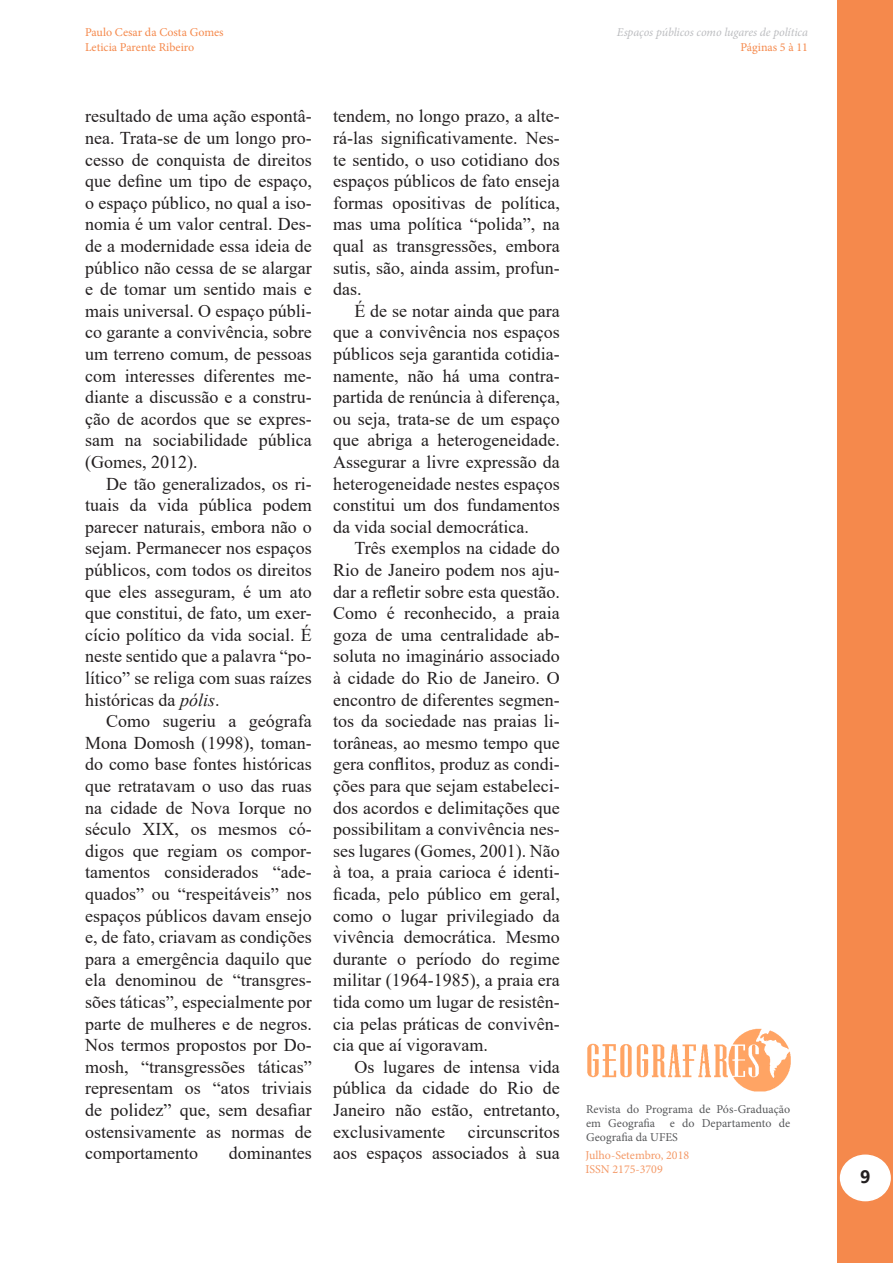
<style>
.page{position:relative;width:893px;height:1263px;background:#fff}
.page>*{position:absolute;margin:0;border:0;box-sizing:border-box;transform-origin:0 0}
.Corpo_do_Texto_Ofici{font:18px/21.6px "Times New Roman";color:#231f20;text-align:justify}
.t1{font:700 18px "Segoe UI";color:#231f20}
.t2{font:12px/14.4px "Minion Pro";color:#57585a;text-align:justify}
.t3{font:12px/14.4px "Minion Pro";color:#f5894c}
.t4{font:italic 12px "Minion Pro";letter-spacing:-.01em;color:#bcbdc0}
.t5{font:12px/14.4px "Minion Pro";color:#f49967}
.s1{font-style:italic}
</style>
<div class="page">
<div style="left:838px;top:0;width:55px;height:1263px;background:#f5894c"></div>
<div style="left:841px;top:1155px;width:49px;height:45px;background:#fff;border-radius:50%"></div>
<div style="left:840px;top:1154px;width:51px;height:47px;border:2px solid #fff;border-radius:50%"></div>
<img style="left:587px;top:1028px;width:204px;height:64px">
<p class="t3" style="left:85px;top:25px;width:140px">Paulo Cesar da Costa Gomes<br>Leticia Parente Ribeiro</p>
<p class="t4" style="left:617px;top:24px;width:192px">Espaços públicos como lugares de política</p>
<p class="t3" style="left:740px;top:40px;width:69px">Páginas 5 à 11</p>
<p class="Corpo_do_Texto_Ofici" style="left:85px;top:105px;width:228px">resultado de uma ação espontâ&shy;nea. Trata-se de um longo pro&shy;cesso de conquista de direitos que define um tipo de espaço, o espaço público, no qual a iso&shy;nomia é um valor central. Des&shy;de a modernidade essa ideia de público não cessa de se alargar e de tomar um sentido mais e mais universal. O espaço públi&shy;co garante a convivência, sobre um terreno comum, de pessoas com interesses diferentes me&shy;diante a discussão e a constru&shy;ção de acordos que se expres&shy;sam na sociabilidade pública (Gomes, 2012).</p>
<p class="Corpo_do_Texto_Ofici" style="left:85px;top:472px;width:228px;text-indent:21px">De tão generalizados, os ri&shy;tuais da vida pública podem parecer naturais, embora não o sejam. Permanecer nos espaços públicos, com todos os direitos que eles asseguram, é um ato que constitui, de fato, um exer&shy;cício político da vida social. É neste sentido que a palavra “po&shy;lítico” se religa com suas raízes históricas da <span class="s1">pólis</span>.</p>
<p class="Corpo_do_Texto_Ofici" style="left:85px;top:710px;width:228px;text-indent:21px">Como sugeriu a geógrafa Mona Domosh (1998), toman&shy;do como base fontes históricas que retratavam o uso das ruas na cidade de Nova Iorque no século XIX, os mesmos có&shy;digos que regiam os compor&shy;tamentos considerados “ade&shy;quados” ou “respeitáveis” nos espaços públicos davam ensejo e, de fato, criavam as condições para a emergência daquilo que ela denominou de “transgres&shy;sões táticas”, especialmente por parte de mulheres e de negros.<br>Nos termos propostos por Do&shy;mosh, “transgressões táticas” representam os “atos triviais de polidez” que, sem desafiar ostensivamente as normas de comportamento</p>
<p class="Corpo_do_Texto_Ofici" style="left:229px;top:1142px;width:84px">dominantes</p>
<p class="Corpo_do_Texto_Ofici" style="left:333px;top:105px;width:228px">tendem, no longo prazo, a alte&shy;rá-las significativamente. Nes&shy;te sentido, o uso cotidiano dos espaços públicos de fato enseja formas opositivas de política, mas uma política “polida”, na qual as transgressões, embora sutis, são, ainda assim, profun&shy;das.</p>
<p class="Corpo_do_Texto_Ofici" style="left:333px;top:299px;width:228px;text-indent:21px">É de se notar ainda que para que a convivência nos espaços públicos seja garantida cotidia&shy;namente, não há uma contra&shy;partida de renúncia à diferença, ou seja, trata-se de um espaço que abriga a heterogeneidade.<br>Assegurar a livre expressão da heterogeneidade nestes espaços constitui um dos fundamentos da vida social democrática.</p>
<p class="Corpo_do_Texto_Ofici" style="left:333px;top:537px;width:228px;text-indent:21px">Três exemplos na cidade do Rio de Janeiro podem nos aju&shy;dar a refletir sobre esta questão.<br>Como é reconhecido, a praia goza de uma centralidade ab&shy;soluta no imaginário associado à cidade do Rio de Janeiro. O encontro de diferentes segmen&shy;tos da sociedade nas praias li&shy;torâneas, ao mesmo tempo que gera conflitos, produz as condi&shy;ções para que sejam estabeleci&shy;dos acordos e delimitações que possibilitam a convivência nes&shy;ses lugares (Gomes, 2001). Não à toa, a praia carioca é identi&shy;ficada, pelo público em geral, como o lugar privilegiado da vivência democrática. Mesmo durante o período do regime militar (1964-1985), a praia era tida como um lugar de resistên&shy;cia pelas práticas de convivên&shy;cia que aí vigoravam.</p>
<p class="Corpo_do_Texto_Ofici" style="left:333px;top:1055px;width:228px;text-indent:21px">Os lugares de intensa vida pública da cidade do Rio de Janeiro não estão, entretanto, exclusivamente</p>
<p class="Corpo_do_Texto_Ofici" style="left:333px;top:1120px;width:228px;text-align:right">circunscritos<br>aos espaços associados à sua</p>
<p class="t2" style="left:586px;top:1101px;width:206px">Revista do Programa de Pós-Graduação em Geografia e do Departamento de Geografia da UFES</p>
<p class="t5" style="left:585px;top:1148px;width:105px">Julho-Setembro, 2018<br>ISSN 2175-3709</p>
<p class="t1" style="left:860px;top:1159px;width:12px">9</p>
</div>
